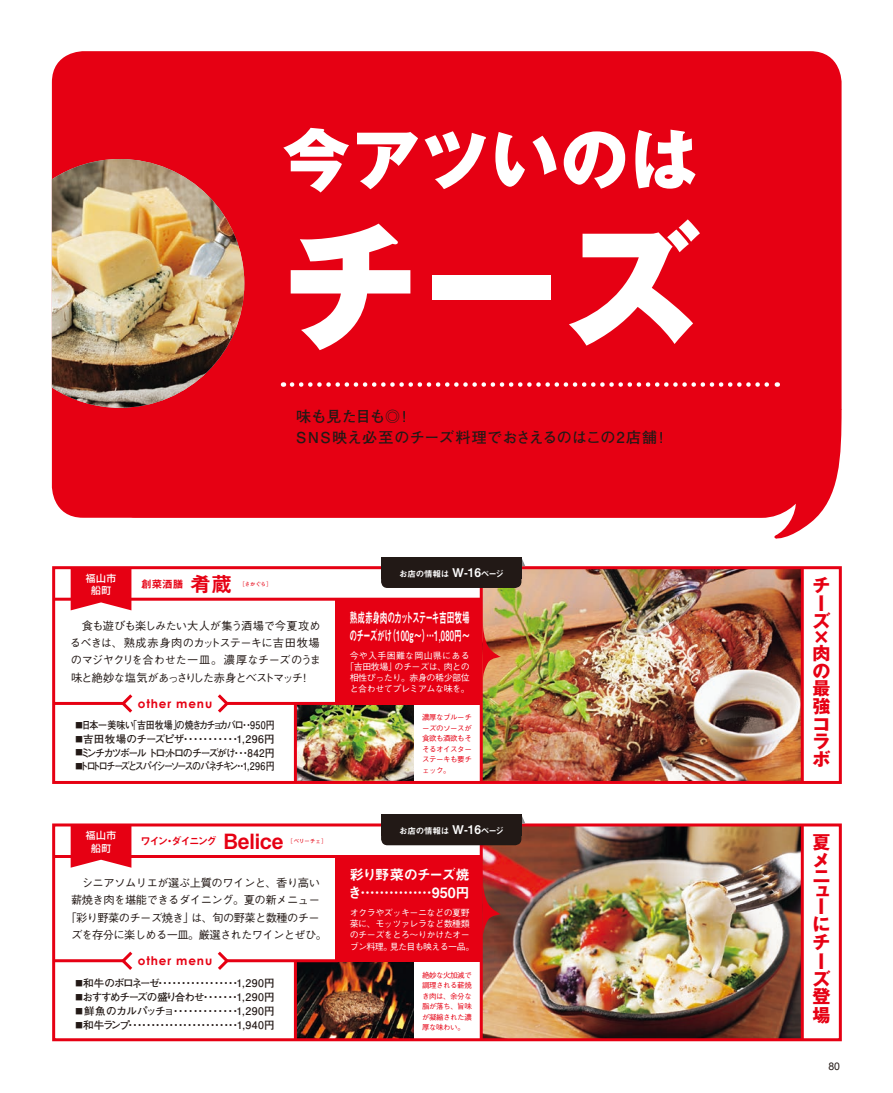
<style>
.page{position:relative;width:893px;height:1093px;background:#fff}
.page>*{position:absolute;margin:0;border:0;box-sizing:border-box;transform-origin:0 0}
.t1{font:800 136.5px "Gothic MB101 Pr 6";color:#fff}
.t2{font:800 67.5px "Gothic MB101 Pr 6";letter-spacing:.03em;color:#fff}
.t3{font:700 18px/17.7px "Gothic MB101 Pr 6";color:#e60013}
.t4{font:700 15px/21px "Futo Go B101 Pr 6";letter-spacing:.015em;color:#231916}
.t5{font:14.25px/18px "Midashi Go Pr 6 MB31";letter-spacing:-.04em;color:#fff;scale:.54 1}
.t6{font:14.25px/18px "Midashi Go Pr 6 MB31";letter-spacing:-.01em;color:#fff}
.t7{font:700 12px "Century Gothic";letter-spacing:.07em;color:#e60013}
.t8{font:500 11.25px/17.2px "Gothic BBB Pr 6 N";letter-spacing:-.05em;color:#231916;text-align:justify}
.t9{font:700 10.5px "Futo Go B101 Pr 6 N";letter-spacing:.025em;color:#231916}
.t10{font:700 10.5px "Futo Go B101 Pr 6 N";letter-spacing:.02em;color:#231916}
.t11{font:700 10.5px "Futo Go B101 Pr 6 N";letter-spacing:-.045em;color:#231916}
.t12{font:700 10.5px "Futo Go B101 Pr 6 N";letter-spacing:-.21em;color:#231916;scale:.85 1}
.t13{font:700 10.5px "Futo Go B101 Pr 6 N";letter-spacing:-.02em;color:#231916;scale:.85 1}
.t14{font:700 10.5px "Futo Go B101 Pr 6 N";letter-spacing:-.155em;color:#231916;scale:.94 1}
.t15{font:700 10.5px "Futo Go B101 Pr 6 N";letter-spacing:-.11em;color:#231916}
.t16{font:10.5px "Midashi Go Pr 6 MB31";letter-spacing:-.17em;color:#e60013}
.t17{font:10.5px "Midashi Go Pr 6 MB31";letter-spacing:-.145em;color:#e60013}
.t18{font:10.5px "Arial";color:#231916}
.t19{font:500 9.75px "Soft Go Std";letter-spacing:.06em;color:#fff}
.t20{font:500 9px/11.2px "Gothic BBB Pr 6 N";letter-spacing:-.05em;color:#fff;text-align:center}
.t21{font:8.55px "Midashi Go Pr 6 MB31";letter-spacing:-.03em;color:#fff}
.t22{font:500 7.5px/10.5px "Gothic BBB Pr 6 N";letter-spacing:-.06em;color:#e60013;text-align:justify}
.t23{font:700 5.25px "Futo Go B101 Pr 6 N";letter-spacing:.025em;color:#e60013}
.s1{font-size:21px}
.s2{font-size:12px}
.s3{font-size:7.35px}
</style>
<div class="page">
<img style="left:483px;top:570px;width:318px;height:210px">
<img style="left:297px;top:705px;width:116px;height:75px">
<hr style="left:801px;top:568px;width:3px;height:214px;background:#e60013">
<div style="left:52px;top:566px;width:790px;height:218px;border:3px solid #e60013"></div>
<hr style="left:54px;top:598px;width:427px;height:3px;background:#e60013">
<hr style="left:54px;top:702px;width:284px;height:3px;background:#e60013">
<hr style="left:480px;top:568px;width:3px;height:214px;background:#e60013">
<hr style="left:294px;top:703px;width:3px;height:79px;background:#e60013">
<svg style="left:521px;top:557px;width:4px;height:9px"></svg>
<div style="left:381px;top:557px;width:140px;height:22px;background:#221916"></div>
<div style="left:381px;top:563px;width:140px;height:25px;background:#221916;border-radius:6px"></div>
<svg style="left:71px;top:568px;width:60px;height:42px;background:#e81627"></svg>
<div style="left:335px;top:599px;width:146px;height:106px;background:#e60013"></div>
<svg style="left:483px;top:620px;width:18px;height:61px"></svg>
<div style="left:125px;top:697px;width:100px;height:13px;background:#fff"></div>
<svg style="left:119px;top:694px;width:14px;height:19px"></svg>
<svg style="left:217px;top:694px;width:14px;height:19px"></svg>
<div style="left:51px;top:51px;width:791px;height:488px;background:#e60013"></div>
<img style="left:52px;top:159px;width:192px;height:249px">
<svg style="left:292px;top:382px;width:486px;height:5px"></svg>
<img style="left:483px;top:827px;width:318px;height:210px">
<img style="left:297px;top:962px;width:116px;height:75px">
<hr style="left:801px;top:825px;width:3px;height:215px;background:#e60013">
<div style="left:52px;top:823px;width:790px;height:218px;border:3px solid #e60013"></div>
<hr style="left:54px;top:855px;width:427px;height:3px;background:#e60013">
<hr style="left:54px;top:959px;width:284px;height:3px;background:#e60013">
<hr style="left:480px;top:825px;width:3px;height:215px;background:#e60013">
<hr style="left:294px;top:961px;width:3px;height:79px;background:#e60013">
<svg style="left:521px;top:815px;width:4px;height:8px"></svg>
<div style="left:381px;top:815px;width:140px;height:21px;background:#221916"></div>
<div style="left:381px;top:820px;width:140px;height:25px;background:#221916;border-radius:6px"></div>
<svg style="left:71px;top:825px;width:60px;height:43px"></svg>
<div style="left:335px;top:856px;width:146px;height:106px;background:#e60013"></div>
<svg style="left:483px;top:877px;width:18px;height:61px"></svg>
<div style="left:125px;top:954px;width:100px;height:13px;background:#fff"></div>
<svg style="left:119px;top:951px;width:14px;height:19px"></svg>
<svg style="left:217px;top:951px;width:14px;height:19px"></svg>
<h2 class="t2" style="left:283px;top:103px;width:417px">今アツいのは</h2>
<h1 class="t1" style="left:283px;top:173px;width:419px">チーズ</h1>
<h3 class="t4" style="left:296px;top:405px;width:374px">味も見た目も◎！<br>SNS映え必至のチーズ料理でおさえるのはこの2店舗！</h3>
<p class="t19" style="left:86px;top:571px;width:32px">福山市</p>
<p class="t17" style="left:141px;top:575px;width:92px">創菜酒膳 <span class="s1">肴蔵</span></p>
<p class="t23" style="left:239px;top:580px;width:34px">［さかぐら］</p>
<p class="t19" style="left:91px;top:583px;width:22px">船町</p>
<p class="t21" style="left:399px;top:567px;width:106px">お店の情報は <span class="s2">W-16</span>ページ</p>
<p class="t8" style="left:70px;top:616px;width:253px;text-indent:12px">食も遊びも楽しみたい大人が集う酒場で今夏攻めるべきは、熟成赤身肉のカットステーキに吉田牧場のマジヤクリを合わせた一皿。濃厚なチーズのうま味と絶妙な塩気があっさりした赤身とベストマッチ！</p>
<p class="t5" style="left:349px;top:608px;width:224px">熟成赤身肉のカットステーキ吉田牧場のチーズがけ（100g～）…1,080円～</p>
<p class="t22" style="left:422px;top:712px;width:51px">濃厚なブルーチーズのソースが食欲も酒欲もそそるオイスターステーキも要チェック。</p>
<p class="t20" style="left:345px;top:649px;width:126px">今や入手困難な岡山県にある「吉田牧場」のチーズは、肉との相性ぴったり。赤身の稀少部位と合わせてプレミアムな味を。</p>
<p class="t7" style="left:138px;top:696px;width:76px">other menu</p>
<p class="t13" style="left:75px;top:716px;width:236px"><span class="s3">■</span>日本一美味い「吉田牧場」の焼きカチョカバロ・・950円</p>
<p class="t9" style="left:75px;top:730px;width:201px"><span class="s3">■</span>吉田牧場のチーズピザ・・・・・・・・・・・1,296円</p>
<p class="t14" style="left:75px;top:744px;width:214px"><span class="s3">■</span>ミンチカツボール トロットロのチーズがけ・・・8 42 円</p>
<p class="t12" style="left:75px;top:758px;width:236px"><span class="s3">■</span>トロトロチーズとスパイシーソースのパネチキン・・1, 2 9 6 円</p>
<h3 class="t3" style="left:812px;top:576px;width:19px;line-height:18.1px">チーズ</h3>
<h3 class="t3" style="left:812px;top:629px;width:18px;line-height:15.8px">×肉</h3>
<h3 class="t3" style="left:812px;top:661px;width:19px;text-align:justify">の最強コラボ</h3>
<p class="t21" style="left:399px;top:824px;width:106px">お店の情報は <span class="s2">W-16</span>ページ</p>
<p class="t19" style="left:86px;top:829px;width:32px">福山市</p>
<p class="t16" style="left:141px;top:833px;width:145px">ワイン・ダイニング <span class="s1">Belice</span></p>
<p class="t19" style="left:91px;top:841px;width:22px">船町</p>
<h3 class="t3" style="left:812px;top:833px;width:19px;line-height:17px">夏メニ</h3>
<h3 class="t3" style="left:812px;top:882px;width:18px;line-height:15.8px">ュー</h3>
<h3 class="t3" style="left:812px;top:915px;width:19px">にチーズ登場</h3>
<p class="t23" style="left:287px;top:837px;width:41px">［ベリーチェ］</p>
<p class="t6" style="left:348px;top:865px;width:123px">彩り野菜のチーズ焼き……………950円</p>
<p class="t8" style="left:82px;top:873px;width:240px">シニアソムリエが選ぶ上質のワインと、香り高い</p>
<p class="t8" style="left:71px;top:891px;width:250px">薪焼き肉を堪能できるダイニング。夏の新メニュー</p>
<p class="t8" style="left:65px;top:908px;width:256px">「彩り野菜のチーズ焼き」は、旬の野菜と数種のチー</p>
<p class="t8" style="left:71px;top:925px;width:258px">ズを存分に楽しめる一皿。厳選されたワインとぜひ。</p>
<p class="t20" style="left:350px;top:906px;width:126px;text-align:left">オクラやズッキーニなどの夏野菜に、モッツァレラなど数種類のチーズをとろ～りかけたオーブン料理。見た目も映える一品。</p>
<p class="t7" style="left:138px;top:953px;width:76px">other menu</p>
<p class="t22" style="left:422px;top:969px;width:51px">絶妙な火加減で調理される薪焼き肉は、余分な脂が落ち、旨味が凝縮された濃厚な味わい。</p>
<p class="t11" style="left:75px;top:975px;width:201px"><span class="s3">■</span>和牛のボロネーゼ・・・・・・・・・・・・・・・・・1,290円</p>
<p class="t15" style="left:75px;top:989px;width:201px"><span class="s3">■</span>おすすめチーズの盛り合わせ・・・・・・・1, 290円</p>
<p class="t9" style="left:75px;top:1002px;width:201px"><span class="s3">■</span> 鮮魚のカルパッチョ・・・・・・・・・・・・・1,290円</p>
<p class="t10" style="left:75px;top:1016px;width:201px"><span class="s3">■</span>和牛ランプ・・・・・・・・・・・・・・・・・・・・・・・・1,940円</p>
<p class="t18" style="left:828px;top:1059px;width:13px">80</p>
</div>
